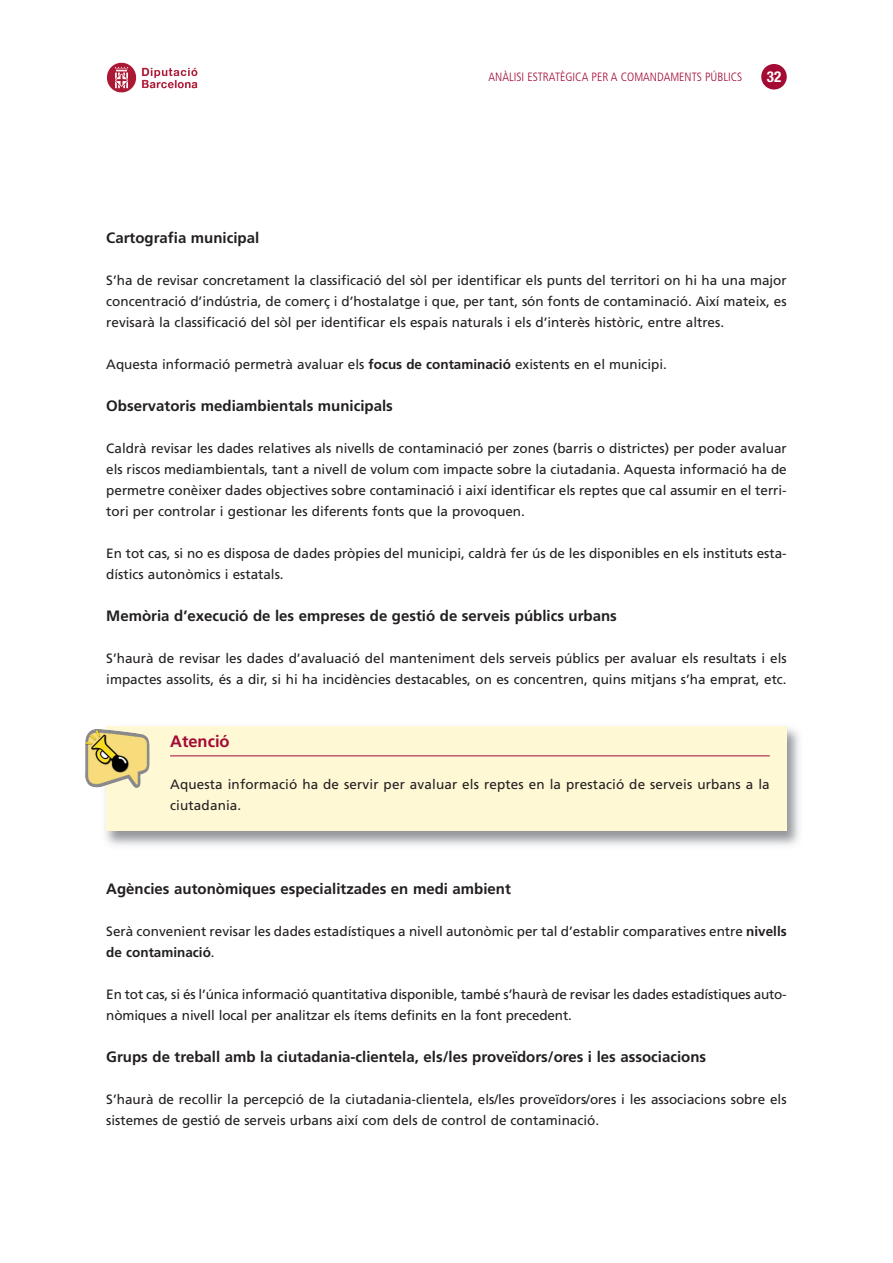
<style>
.page{position:relative;width:893px;height:1263px;background:#fff}
.page>*{position:absolute;margin:0;border:0;box-sizing:border-box;transform-origin:0 0}
.t1{font:700 16.5px "Frutiger LT Std";color:#a30a34}
.t2{font:700 15px "Frutiger LT Std";color:#231f20}
.t3{font:700 condensed 15px "Helvetica Neue";color:#fff}
.t4{font:13.5px/21px "Frutiger LT Std";color:#231f20}
.t5{font:300 condensed 12px "Frutiger";color:#a30a34}
.s1{font-weight:700}
</style>
<div class="page">
<img style="left:105px;top:726px;width:694px;height:120px">
<div style="left:106px;top:727px;width:681px;height:104px;background:#fef8d5"></div>
<img style="left:85px;top:729px;width:64px;height:60px">
<img style="left:106px;top:62px;width:92px;height:31px">
<div style="left:761px;top:64px;width:26px;height:26px;background:#a30a34;border-radius:50%"></div>
<hr style="left:170px;top:756px;width:600px;height:1px;background:#a30a34">
<p class="t5" style="left:489px;top:72px;width:255px">ANÀLISI ESTRATÈGICA PER A COMANDAMENTS PÚBLICS</p>
<p class="t3" style="left:767px;top:68px;width:16px">32</p>
<p class="t2" style="left:106px;top:232px;width:154px">Cartografia municipal</p>
<p class="t4" style="left:106px;top:271px;width:682px;text-align:justify">S’ha de revisar concretament la classificació del sòl per identificar els punts del territori on hi ha una major concentració d’indústria, de comerç i d’hostalatge i que, per tant, són fonts de contaminació. Així mateix, es revisarà la classificació del sòl per identificar els espais naturals i els d’interès històric, entre altres.</p>
<p class="t4" style="left:106px;top:355px;width:562px">Aquesta informació permetrà avaluar els <span class="s1">focus de contaminació</span> existents en el municipi.</p>
<p class="t2" style="left:106px;top:400px;width:288px">Observatoris mediambientals municipals</p>
<p class="t4" style="left:106px;top:439px;width:682px;text-align:justify">Caldrà revisar les dades relatives als nivells de contaminació per zones (barris o districtes) per poder avaluar els riscos mediambientals, tant a nivell de volum com impacte sobre la ciutadania. Aquesta informació ha de permetre conèixer dades objectives sobre contaminació i així identificar els reptes que cal assumir en el terri&shy;tori per controlar i gestionar les diferents fonts que la provoquen.</p>
<p class="t4" style="left:106px;top:544px;width:682px">En tot cas, si no es disposa de dades pròpies del municipi, caldrà fer ús de les disponibles en els instituts esta&shy;dístics autonòmics i estatals.</p>
<p class="t2" style="left:106px;top:610px;width:512px">Memòria d’execució de les empreses de gestió de serveis públics urbans</p>
<p class="t4" style="left:106px;top:649px;width:682px">S’haurà de revisar les dades d’avaluació del manteniment dels serveis públics per avaluar els resultats i els impactes assolits, és a dir, si hi ha incidències destacables, on es concentren, quins mitjans s’ha emprat, etc.</p>
<p class="t1" style="left:170px;top:735px;width:61px">Atenció</p>
<p class="t4" style="left:170px;top:775px;width:601px">Aquesta informació ha de servir per avaluar els reptes en la prestació de serveis urbans a la ciutadania.</p>
<p class="t2" style="left:106px;top:883px;width:406px">Agències autonòmiques especialitzades en medi ambient</p>
<p class="t4" style="left:106px;top:922px;width:682px">Serà convenient revisar les dades estadístiques a nivell autonòmic per tal d’establir comparatives entre <span class="s1">nivells de contaminació</span>.</p>
<p class="t4" style="left:106px;top:985px;width:682px">En tot cas, si és l’única informació quantitativa disponible, també s’haurà de revisar les dades estadístiques auto&shy;nòmiques a nivell local per analitzar els ítems definits en la font precedent.</p>
<p class="t2" style="left:106px;top:1051px;width:601px">Grups de treball amb la ciutadania-clientela, els/les proveïdors/ores i les associacions</p>
<p class="t4" style="left:106px;top:1090px;width:682px">S’haurà de recollir la percepció de la ciutadania-clientela, els/les proveïdors/ores i les associacions sobre els sistemes de gestió de serveis urbans així com dels de control de contaminació.</p>
</div>
